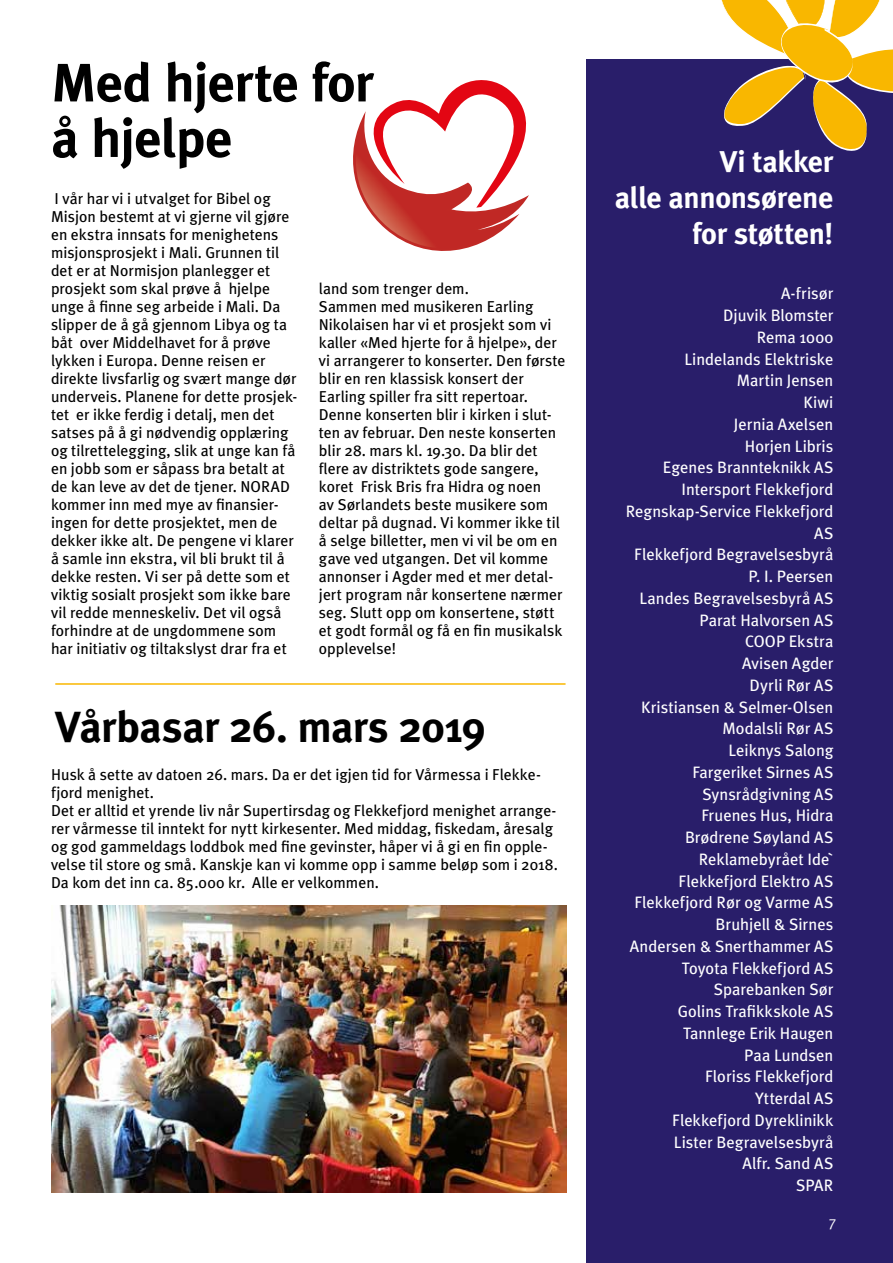
<style>
.page{position:relative;width:893px;height:1263px;background:#fff}
.page>*{position:absolute;margin:0;border:0;box-sizing:border-box;transform-origin:0 0}
.t1{font:700 54px/55.5px "Meta Plus";letter-spacing:-.02em;color:#000}
.t2{font:700 43.5px "Meta Plus";letter-spacing:-.015em;color:#000}
.t3{font:700 30px/36px "Meta Plus";letter-spacing:-.01em;color:#fff;text-align:right}
.t4{font:16.5px/21.8px "Meta Plus";color:#fff;text-align:right}
.t5{font:15.75px/18px "Meta Plus";color:#000}
.t6{font:15px "Meta Caps";color:#fff;scale:.96 1}
</style>
<div class="page">
<div style="left:587px;top:60px;width:306px;height:1203px;background:#291e6a"></div>
<svg style="left:714px;top:0;width:179px;height:151px"></svg>
<svg style="left:353px;top:80px;width:176px;height:171px"></svg>
<hr style="left:55px;top:683px;width:511px;height:2px;background:#f9b700">
<img style="left:51px;top:906px;width:516px;height:287px">
<h1 class="t1" style="left:51px;top:55px;width:324px">Med hjerte for å hjelpe</h1>
<p class="t5" style="left:51px;top:189px;width:248px">I vår har vi i utvalget for Bibel og Misjon bestemt at vi gjerne vil gjøre en ekstra innsats for menighetens misjonsprosjekt i Mali. Grunnen til det er at Normisjon planlegger et prosjekt som skal prøve å hjelpe unge å finne seg arbeide i Mali. Da slipper de å gå gjennom Libya og ta båt over Middelhavet for å prøve lykken i Europa. Denne reisen er direkte livsfarlig og svært mange dør underveis. Planene for dette prosjek&shy;tet er ikke ferdig i detalj, men det satses på å gi nødvendig opplæring og tilrettelegging, slik at unge kan få en jobb som er såpass bra betalt at de kan leve av det de tjener. NORAD kommer inn med mye av finansier&shy;ingen for dette prosjektet, men de dekker ikke alt. De pengene vi klarer å samle inn ekstra, vil bli brukt til å dekke resten. Vi ser på dette som et viktig sosialt prosjekt som ikke bare vil redde menneskeliv. Det vil også forhindre at de ungdommene som har initiativ og tiltakslyst drar fra et</p>
<p class="t5" style="left:319px;top:279px;width:248px">land som trenger dem.<br>Sammen med musikeren Earling<br>Nikolaisen har vi et prosjekt som vi kaller «Med hjerte for å hjelpe», der vi arrangerer to konserter. Den første blir en ren klassisk konsert der<br>Earling spiller fra sitt repertoar.<br>Denne konserten blir i kirken i slut&shy;ten av februar. Den neste konserten blir 28. mars kl. 19.30. Da blir det flere av distriktets gode sangere, koret Frisk Bris fra Hidra og noen<br>av Sørlandets beste musikere som deltar på dugnad. Vi kommer ikke til å selge billetter, men vi vil be om en gave ved utgangen. Det vil komme annonser i Agder med et mer detal&shy;jert program når konsertene nærmer seg. Slutt opp om konsertene, støtt et godt formål og få en fin musikalsk opplevelse!</p>
<h2 class="t2" style="left:55px;top:702px;width:432px">Vårbasar 26. mars 2019</h2>
<p class="t5" style="left:51px;top:765px;width:508px">Husk å sette av datoen 26. mars. Da er det igjen tid for Vårmessa i Flekke&shy;fjord menighet.<br>Det er alltid et yrende liv når Supertirsdag og Flekkefjord menighet arrange&shy;rer vårmesse til inntekt for nytt kirkesenter. Med middag, fiskedam, åresalg og god gammeldags loddbok med fine gevinster, håper vi å gi en fin opple&shy;velse til store og små. Kanskje kan vi komme opp i samme beløp som i 2018.<br>Da kom det inn ca. 85.000 kr. Alle er velkommen.</p>
<h3 class="t3" style="left:615px;top:143px;width:220px">Vi takker<br>alle annonsørene for støtten!</h3>
<p class="t4" style="left:626px;top:283px;width:209px">A-frisør<br>Djuvik Blomster<br>Rema 1000<br>Lindelands Elektriske<br>Martin Jensen<br>Kiwi<br>Jernia Axelsen<br>Horjen Libris<br>Egenes Brannteknikk AS<br>Intersport Flekkefjord<br>Regnskap-Service Flekkefjord<br>AS<br>Flekkefjord Begravelsesbyrå<br>P. I. Peersen<br>Landes Begravelsesbyrå AS<br>Parat Halvorsen AS<br>COOP Ekstra<br>Avisen Agder<br>Dyrli Rør AS<br>Kristiansen &amp; Selmer-Olsen<br>Modalsli Rør AS<br>Leiknys Salong<br>Fargeriket Sirnes AS<br>Synsrådgivning AS<br>Fruenes Hus, Hidra<br>Brødrene Søyland AS<br>Reklamebyrået Ide`<br>Flekkefjord Elektro AS<br>Flekkefjord Rør og Varme AS<br>Bruhjell &amp; Sirnes<br>Andersen &amp; Snerthammer AS<br>Toyota Flekkefjord AS<br>Sparebanken Sør<br>Golins Trafikkskole AS<br>Tannlege Erik Haugen<br>Paa Lundsen<br>Floriss Flekkefjord<br>Ytterdal AS<br>Flekkefjord Dyreklinikk<br>Lister Begravelsesbyrå<br>Alfr. Sand AS<br>SPAR</p>
<p class="t6" style="left:829px;top:1215px;width:10px">7</p>
</div>
